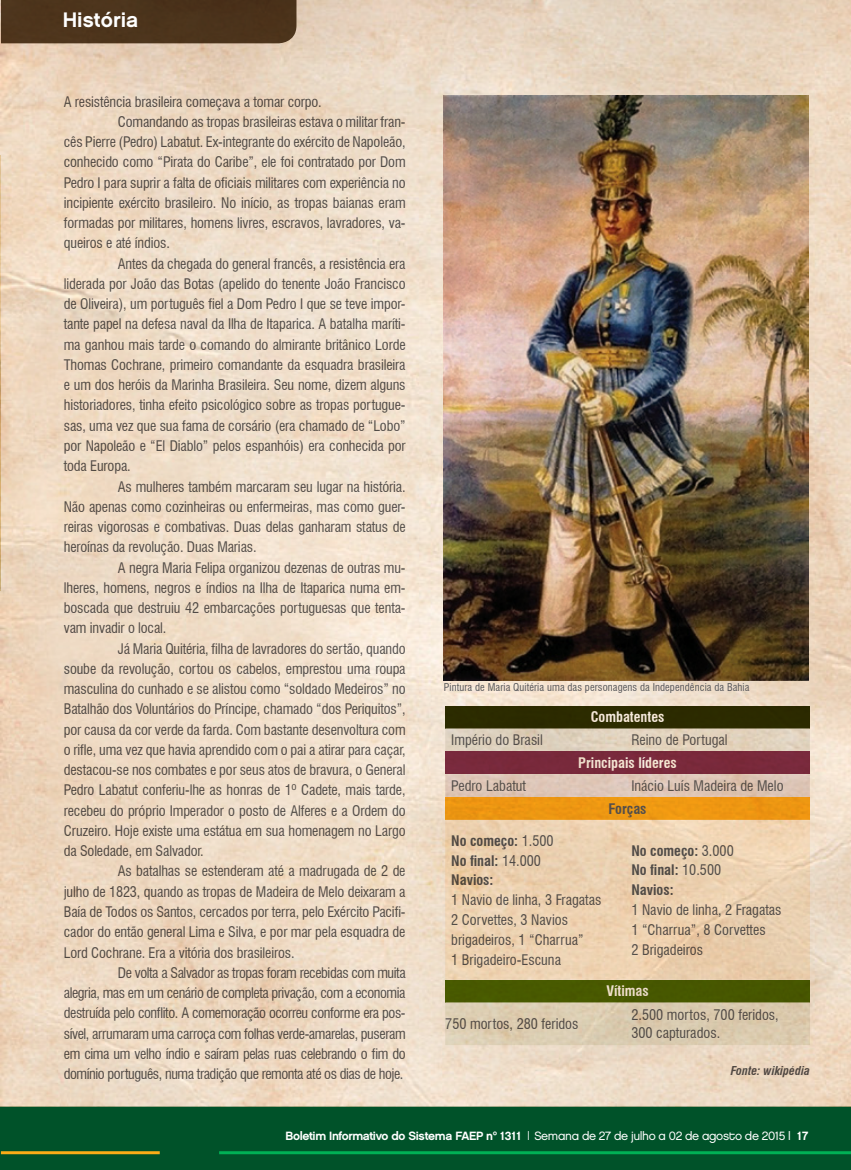
<style>
.page{position:relative;width:851px;height:1170px;background:#fff}
.page>*{position:absolute;margin:0;border:0;box-sizing:border-box;transform-origin:0 0}
.t1{font:21px "Chalet New York Nineteen Sixty";color:#fff}
.t2{font:condensed 14.25px/19.8px "Swiss 721 BT";letter-spacing:-.01em;color:#58585b}
.t3{font:condensed 14.25px "Swiss 721 BT";letter-spacing:-.03em;color:#58585b}
.t4{font:700 condensed 14.25px/19.8px "Swiss 721 BT";color:#58585b}
.t5{font:700 condensed 14.25px "Swiss 721 BT";color:#fff}
.t6{font:12px "Chalet New York Nineteen Sixty";letter-spacing:-.03em;color:#fff}
.t7{font:italic 700 condensed 12px "Swiss 721 BT";color:#58585b}
.t8{font:condensed 10.5px "Swiss 721 BT";letter-spacing:.01em;color:#58585b}
.s1{font-weight:400}
.s2{font-family:"Chalet London Nineteen Eighty"}
</style>
<div class="page">
<div style="left:0;top:1106px;width:850px;height:63px;background:#005229"></div>
<hr style="left:1px;top:1151px;width:159px;height:3px;background:#fbac17">
<hr style="left:219px;top:1151px;width:631px;height:3px;background:#00b055">
<img style="left:0;top:156px;width:1px;height:434px">
<img style="left:1px;top:0;width:849px;height:1106px">
<div style="left:1px;top:0;width:295px;height:43px;background:#4c341b"></div>
<div style="left:445px;top:705px;width:364px;height:23px;background:#2f3100"></div>
<svg style="left:445px;top:728px;width:364px;height:23px;background:#dbcdb8"></svg>
<div style="left:445px;top:751px;width:364px;height:23px;background:#79293b"></div>
<svg style="left:445px;top:774px;width:364px;height:23px;background:#ddc5b5"></svg>
<div style="left:445px;top:797px;width:364px;height:22px;background:#ed9712"></div>
<svg style="left:445px;top:819px;width:364px;height:160px;background:#ecd0af"></svg>
<div style="left:445px;top:979px;width:364px;height:23px;background:#475800"></div>
<svg style="left:445px;top:1002px;width:364px;height:42px;background:#d9c9ad"></svg>
<img style="left:444px;top:96px;width:364px;height:584px">
<h1 class="t1" style="left:63px;top:7px;width:77px">História</h1>
<p class="t2" style="left:64px;top:91px;width:259px">A resistência brasileira começava a tomar corpo.</p>
<p class="t2" style="left:118px;top:112px;width:289px">Comandando as tropas brasileiras estava o militar fran-</p>
<p class="t2" style="left:64px;top:132px;width:343px">cês Pierre (Pedro) Labatut. Ex-integrante do exército de Napoleão,</p>
<p class="t2" style="left:64px;top:152px;width:343px">conhecido como “Pirata do Caribe”, ele foi contratado por Dom</p>
<p class="t2" style="left:64px;top:172px;width:343px">Pedro I para suprir a falta de oficiais militares com experiência no</p>
<p class="t2" style="left:64px;top:193px;width:343px">incipiente exército brasileiro. No início, as tropas baianas eram</p>
<p class="t2" style="left:64px;top:213px;width:343px">formadas por militares, homens livres, escravos, lavradores, va-</p>
<p class="t2" style="left:64px;top:233px;width:108px">queiros e até índios.</p>
<p class="t2" style="left:118px;top:253px;width:289px">Antes da chegada do general francês, a resistência era</p>
<p class="t2" style="left:64px;top:274px;width:343px">liderada por João das Botas (apelido do tenente João Francisco</p>
<p class="t2" style="left:64px;top:294px;width:343px">de Oliveira), um português fiel a Dom Pedro I que se teve impor-</p>
<p class="t2" style="left:64px;top:314px;width:343px">tante papel na defesa naval da Ilha de Itaparica. A batalha maríti-</p>
<p class="t2" style="left:64px;top:334px;width:343px">ma ganhou mais tarde o comando do almirante britânico Lorde</p>
<p class="t2" style="left:64px;top:355px;width:343px">Thomas Cochrane, primeiro comandante da esquadra brasileira</p>
<p class="t2" style="left:64px;top:375px;width:343px">e um dos heróis da Marinha Brasileira. Seu nome, dizem alguns</p>
<p class="t2" style="left:64px;top:395px;width:343px">historiadores, tinha efeito psicológico sobre as tropas portugue-</p>
<p class="t2" style="left:64px;top:415px;width:343px">sas, uma vez que sua fama de corsário (era chamado de “Lobo”</p>
<p class="t2" style="left:64px;top:436px;width:343px">por Napoleão e “El Diablo” pelos espanhóis) era conhecida por</p>
<p class="t2" style="left:64px;top:456px;width:68px">toda Europa.</p>
<p class="t2" style="left:118px;top:476px;width:289px">As mulheres também marcaram seu lugar na história.</p>
<p class="t2" style="left:64px;top:496px;width:343px">Não apenas como cozinheiras ou enfermeiras, mas como guer-</p>
<p class="t2" style="left:64px;top:517px;width:343px">reiras vigorosas e combativas. Duas delas ganharam status de</p>
<p class="t2" style="left:64px;top:537px;width:194px">heroínas da revolução. Duas Marias.</p>
<p class="t2" style="left:118px;top:557px;width:289px">A negra Maria Felipa organizou dezenas de outras mu-</p>
<p class="t2" style="left:64px;top:577px;width:343px">lheres, homens, negros e índios na Ilha de Itaparica numa em-</p>
<p class="t2" style="left:64px;top:598px;width:343px">boscada que destruiu 42 embarcações portuguesas que tenta-</p>
<p class="t2" style="left:64px;top:618px;width:104px">vam invadir o local.</p>
<p class="t2" style="left:118px;top:638px;width:289px">Já Maria Quitéria, filha de lavradores do sertão, quando</p>
<p class="t2" style="left:64px;top:658px;width:343px">soube da revolução, cortou os cabelos, emprestou uma roupa</p>
<p class="t2" style="left:64px;top:679px;width:343px">masculina do cunhado e se alistou como “soldado Medeiros” no</p>
<p class="t2" style="left:64px;top:699px;width:343px">Batalhão dos Voluntários do Príncipe, chamado “dos Periquitos”,</p>
<p class="t2" style="left:64px;top:719px;width:343px">por causa da cor verde da farda. Com bastante desenvoltura com</p>
<p class="t2" style="left:64px;top:739px;width:343px">o rifle, uma vez que havia aprendido com o pai a atirar para caçar,</p>
<p class="t2" style="left:64px;top:760px;width:343px">destacou-se nos combates e por seus atos de bravura, o General</p>
<p class="t2" style="left:64px;top:780px;width:343px">Pedro Labatut conferiu-lhe as honras de 1º Cadete, mais tarde,</p>
<p class="t2" style="left:64px;top:800px;width:343px">recebeu do próprio Imperador o posto de Alferes e a Ordem do</p>
<p class="t2" style="left:64px;top:820px;width:343px">Cruzeiro. Hoje existe uma estátua em sua homenagem no Largo</p>
<p class="t2" style="left:64px;top:841px;width:141px">da Soledade, em Salvador.</p>
<p class="t2" style="left:118px;top:861px;width:289px">As batalhas se estenderam até a madrugada de 2 de</p>
<p class="t2" style="left:64px;top:881px;width:343px">julho de 1823, quando as tropas de Madeira de Melo deixaram a</p>
<p class="t2" style="left:64px;top:901px;width:343px">Baía de Todos os Santos, cercados por terra, pelo Exército Pacifi-</p>
<p class="t2" style="left:64px;top:922px;width:343px">cador do então general Lima e Silva, e por mar pela esquadra de</p>
<p class="t2" style="left:64px;top:942px;width:232px">Lord Cochrane. Era a vitória dos brasileiros.</p>
<p class="t3" style="left:118px;top:963px;width:289px">De volta a Salvador as tropas foram recebidas com muita</p>
<p class="t3" style="left:64px;top:984px;width:343px">alegria, mas em um cenário de completa privação, com a economia</p>
<p class="t3" style="left:64px;top:1004px;width:343px">destruída pelo conflito. A comemoração ocorreu conforme era pos-</p>
<p class="t3" style="left:64px;top:1024px;width:343px">sível, arrumaram uma carroça com folhas verde-amarelas, puseram</p>
<p class="t3" style="left:64px;top:1044px;width:343px">em cima um velho índio e saíram pelas ruas celebrando o fim do</p>
<p class="t3" style="left:64px;top:1065px;width:341px">domínio português, numa tradição que remonta até os dias de hoje.</p>
<p class="t8" style="left:444px;top:680px;width:307px">Pintura de Maria Quitéria uma das personagens da Independência da Bahia</p>
<p class="t5" style="left:590px;top:708px;width:75px">Combatentes</p>
<p class="t2" style="left:451px;top:730px;width:93px">Império do Brasil</p>
<p class="t2" style="left:631px;top:730px;width:98px">Reino de Portugal</p>
<p class="t5" style="left:578px;top:754px;width:100px">Principais líderes</p>
<p class="t2" style="left:451px;top:775px;width:76px">Pedro Labatut</p>
<p class="t2" style="left:631px;top:775px;width:154px">Inácio Luís Madeira de Melo</p>
<p class="t4" style="left:608px;top:798px;width:39px">Forças</p>
<p class="t4" style="left:451px;top:830px;width:104px">No começo: <span class="s1">1.500<br></span>No final: <span class="s1">14.000<br></span>Navios:</p>
<p class="t2" style="left:451px;top:890px;width:152px">1 Navio de linha, 3 Fragatas<br>2 Corvettes, 3 Navios brigadeiros, 1 “Charrua”<br>1 Brigadeiro-Escuna</p>
<p class="t4" style="left:631px;top:840px;width:104px">No começo: <span class="s1">3.000<br></span>No final: <span class="s1">10.500<br></span>Navios:</p>
<p class="t2" style="left:631px;top:899px;width:152px">1 Navio de linha, 2 Fragatas<br>1 “Charrua”, 8 Corvettes<br>2 Brigadeiros</p>
<p class="t5" style="left:606px;top:982px;width:44px">Vítimas</p>
<p class="t2" style="left:445px;top:1013px;width:135px">750 mortos, 280 feridos</p>
<p class="t2" style="left:631px;top:1005px;width:149px;line-height:18px">2.500 mortos, 700 feridos,<br>300 capturados.</p>
<p class="t7" style="left:730px;top:1063px;width:80px">Fonte: wikipédia</p>
<p class="t6" style="left:285px;top:1128px;width:524px">Boletim Informativo do Sistema FAEP nº 1311 | <span class="s2">Semana de 27 de julho a 02 de agosto de 2015 |</span> 17</p>
</div>
